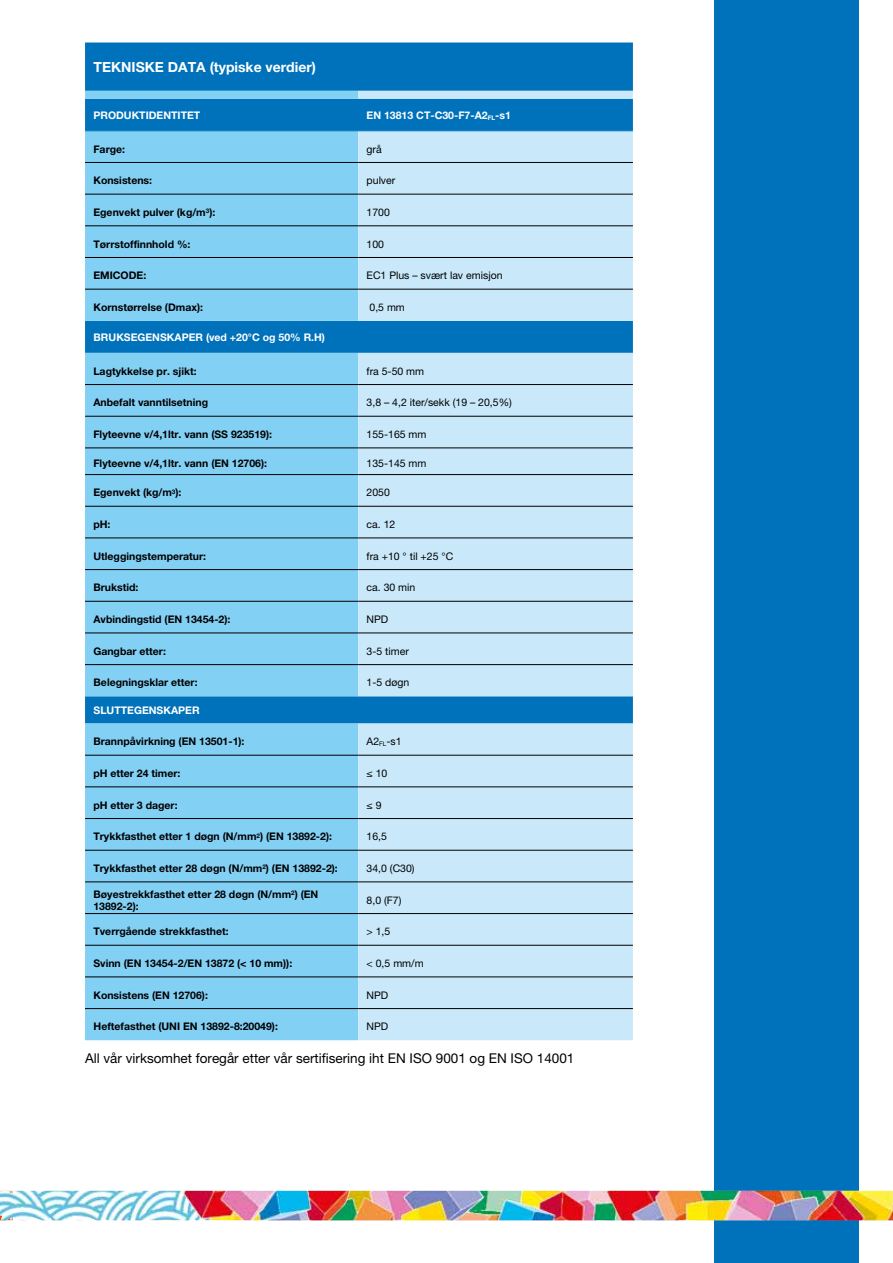
<style>
.page{position:relative;width:893px;height:1263px;background:#fff}
.page>*{position:absolute;margin:0;border:0;box-sizing:border-box;transform-origin:0 0}
.t1{font:700 13.95px "Helvetica Neue LTW1 G";color:#fff}
.t2{font:13.5px "Helvetica Neue LTW1 G";color:#000}
.t3{font:700 10.5px/12px "Helvetica Neue LTW1 G";color:#000}
.t4{font:10.5px "Helvetica Neue LTW1 G";color:#000}
.t5{font:700 10.5px "Helvetica Neue LTW1 G";color:#fff}
</style>
<div class="page">
<div style="left:714px;top:0;width:145px;height:1263px;background:#0072bb"></div>
<img style="left:0;top:1191px;width:893px;height:29px">
<div style="left:85px;top:43px;width:548px;height:48px;background:#0072bb"></div>
<svg style="left:85px;top:91px;width:273px;height:949px;background:#75c5ed"></svg>
<svg style="left:358px;top:91px;width:275px;height:949px;background:#b4dbf3"></svg>
<hr style="left:85px;top:194px;width:273px;height:1px;background:#000">
<hr style="left:358px;top:194px;width:275px;height:1px;background:#000">
<hr style="left:85px;top:162px;width:273px;height:1px;background:#000">
<hr style="left:85px;top:225px;width:273px;height:1px;background:#000">
<hr style="left:358px;top:162px;width:275px;height:1px;background:#000">
<hr style="left:358px;top:225px;width:275px;height:1px;background:#000">
<hr style="left:85px;top:786px;width:273px;height:1px;background:#000">
<hr style="left:85px;top:818px;width:273px;height:1px;background:#000">
<hr style="left:85px;top:850px;width:273px;height:1px;background:#000">
<hr style="left:85px;top:881px;width:273px;height:1px;background:#000">
<hr style="left:85px;top:913px;width:273px;height:1px;background:#000">
<hr style="left:85px;top:945px;width:273px;height:1px;background:#000">
<hr style="left:85px;top:976px;width:273px;height:1px;background:#000">
<hr style="left:358px;top:416px;width:275px;height:1px;background:#000">
<hr style="left:358px;top:447px;width:275px;height:1px;background:#000">
<hr style="left:358px;top:474px;width:275px;height:1px;background:#000">
<hr style="left:358px;top:506px;width:275px;height:1px;background:#000">
<hr style="left:358px;top:538px;width:275px;height:1px;background:#000">
<hr style="left:358px;top:569px;width:275px;height:1px;background:#000">
<hr style="left:358px;top:601px;width:275px;height:1px;background:#000">
<hr style="left:358px;top:633px;width:275px;height:1px;background:#000">
<hr style="left:358px;top:786px;width:275px;height:1px;background:#000">
<hr style="left:358px;top:818px;width:275px;height:1px;background:#000">
<hr style="left:358px;top:850px;width:275px;height:1px;background:#000">
<hr style="left:358px;top:881px;width:275px;height:1px;background:#000">
<hr style="left:358px;top:913px;width:275px;height:1px;background:#000">
<hr style="left:358px;top:945px;width:275px;height:1px;background:#000">
<hr style="left:358px;top:976px;width:275px;height:1px;background:#000">
<hr style="left:85px;top:601px;width:273px;height:1px;background:#000">
<hr style="left:85px;top:633px;width:273px;height:1px;background:#000">
<hr style="left:85px;top:416px;width:273px;height:1px;background:#000">
<hr style="left:85px;top:538px;width:273px;height:1px;background:#000">
<hr style="left:85px;top:569px;width:273px;height:1px;background:#000">
<hr style="left:85px;top:447px;width:273px;height:1px;background:#000">
<hr style="left:85px;top:474px;width:273px;height:1px;background:#000">
<hr style="left:85px;top:506px;width:273px;height:1px;background:#000">
<hr style="left:85px;top:130px;width:273px;height:1px;background:#0072bb">
<hr style="left:358px;top:130px;width:275px;height:1px;background:#0072bb">
<hr style="left:85px;top:289px;width:273px;height:1px;background:#000">
<hr style="left:358px;top:289px;width:275px;height:1px;background:#000">
<hr style="left:85px;top:257px;width:273px;height:1px;background:#000">
<hr style="left:358px;top:257px;width:275px;height:1px;background:#000">
<hr style="left:85px;top:384px;width:273px;height:1px;background:#000">
<hr style="left:358px;top:384px;width:275px;height:1px;background:#000">
<hr style="left:85px;top:664px;width:273px;height:1px;background:#000">
<hr style="left:358px;top:664px;width:275px;height:1px;background:#000">
<hr style="left:85px;top:755px;width:273px;height:1px;background:#000">
<hr style="left:85px;top:1008px;width:273px;height:1px;background:#000">
<hr style="left:358px;top:755px;width:275px;height:1px;background:#000">
<hr style="left:358px;top:1008px;width:275px;height:1px;background:#000">
<h1 class="t1" style="left:94px;top:58px;width:224px">TEKNISKE DATA (typiske verdier)</h1>
<p class="t5" style="left:93px;top:108px;width:108px">PRODUKTIDENTITET</p>
<p class="t5" style="left:367px;top:108px;width:146px">EN 13813 CT-C30-F7-A2<sub>FL</sub>-s1</p>
<p class="t3" style="left:93px;top:143px;width:33px">Farge:</p>
<p class="t4" style="left:367px;top:142px;width:17px">grå</p>
<p class="t3" style="left:93px;top:174px;width:60px">Konsistens:</p>
<p class="t4" style="left:367px;top:174px;width:30px">pulver</p>
<p class="t3" style="left:93px;top:206px;width:123px">Egenvekt pulver (kg/m<sup>3</sup>):</p>
<p class="t4" style="left:367px;top:206px;width:25px">1700</p>
<p class="t3" style="left:93px;top:238px;width:99px">Tørrstoffinnhold %:</p>
<p class="t4" style="left:367px;top:237px;width:19px">100</p>
<p class="t3" style="left:93px;top:269px;width:54px">EMICODE:</p>
<p class="t4" style="left:367px;top:269px;width:137px">EC1 Plus – svært lav emisjon</p>
<p class="t3" style="left:93px;top:301px;width:111px">Kornstørrelse (Dmax):</p>
<p class="t4" style="left:369px;top:301px;width:37px">0,5 mm</p>
<p class="t5" style="left:94px;top:330px;width:233px">BRUKSEGENSKAPER (ved +20°C og 50% R.H)</p>
<p class="t3" style="left:93px;top:365px;width:105px">Lagtykkelse pr. sjikt:</p>
<p class="t4" style="left:367px;top:364px;width:59px">fra 5-50 mm</p>
<p class="t3" style="left:93px;top:397px;width:116px">Anbefalt vanntilsetning</p>
<p class="t4" style="left:367px;top:396px;width:147px">3,8 – 4,2 iter/sekk (19 – 20,5%)</p>
<p class="t3" style="left:93px;top:428px;width:180px">Flyteevne v/4,1ltr. vann (SS 923519):</p>
<p class="t4" style="left:367px;top:428px;width:61px">155-165 mm</p>
<p class="t3" style="left:93px;top:457px;width:175px">Flyteevne v/4,1ltr. vann (EN 12706):</p>
<p class="t4" style="left:367px;top:457px;width:61px">135-145 mm</p>
<p class="t3" style="left:93px;top:487px;width:90px">Egenvekt (kg/m<sup>3</sup>):</p>
<p class="t4" style="left:367px;top:486px;width:25px">2050</p>
<p class="t3" style="left:93px;top:518px;width:19px">pH:</p>
<p class="t4" style="left:367px;top:518px;width:30px">ca. 12</p>
<p class="t3" style="left:93px;top:550px;width:114px">Utleggingstemperatur:</p>
<p class="t4" style="left:367px;top:549px;width:88px">fra +10 ° til +25 °C</p>
<p class="t3" style="left:93px;top:582px;width:47px">Brukstid:</p>
<p class="t4" style="left:367px;top:581px;width:50px">ca. 30 min</p>
<p class="t3" style="left:93px;top:613px;width:139px">Avbindingstid (EN 13454-2):</p>
<p class="t4" style="left:367px;top:613px;width:23px">NPD</p>
<p class="t3" style="left:93px;top:645px;width:74px">Gangbar etter:</p>
<p class="t4" style="left:367px;top:644px;width:44px">3-5 timer</p>
<p class="t3" style="left:94px;top:677px;width:106px">Belegningsklar etter:</p>
<p class="t4" style="left:367px;top:676px;width:44px">1-5 døgn</p>
<p class="t5" style="left:94px;top:703px;width:107px">SLUTTEGENSKAPER</p>
<p class="t3" style="left:93px;top:735px;width:153px">Brannpåvirkning (EN 13501-1):</p>
<p class="t4" style="left:367px;top:735px;width:36px">A2<sub>FL</sub>-s1</p>
<p class="t3" style="left:93px;top:767px;width:89px">pH etter 24 timer:</p>
<p class="t4" style="left:367px;top:767px;width:22px">≤ 10</p>
<p class="t3" style="left:93px;top:799px;width:86px">pH etter 3 dager:</p>
<p class="t4" style="left:367px;top:798px;width:17px">≤ 9</p>
<p class="t3" style="left:93px;top:830px;width:240px">Trykkfasthet etter 1 døgn (N/mm<sup>2</sup>) (EN 13892-2):</p>
<p class="t4" style="left:367px;top:830px;width:22px">16,5</p>
<p class="t3" style="left:93px;top:862px;width:246px">Trykkfasthet etter 28 døgn (N/mm<sup>2</sup>) (EN 13892-2):</p>
<p class="t4" style="left:367px;top:862px;width:50px">34,0 (C30)</p>
<p class="t3" style="left:93px;top:888px;width:226px">Bøyestrekkfasthet etter 28 døgn (N/mm<sup>2</sup>) (EN<br>13892-2):</p>
<p class="t4" style="left:367px;top:893px;width:36px">8,0 (F7)</p>
<p class="t3" style="left:93px;top:925px;width:137px">Tverrgående strekkfasthet:</p>
<p class="t4" style="left:367px;top:925px;width:25px">&gt; 1,5</p>
<p class="t3" style="left:93px;top:957px;width:200px">Svinn (EN 13454-2/EN 13872 (&lt; 10 mm)):</p>
<p class="t4" style="left:367px;top:957px;width:59px">&lt; 0,5 mm/m</p>
<p class="t3" style="left:93px;top:989px;width:116px">Konsistens (EN 12706):</p>
<p class="t4" style="left:367px;top:988px;width:23px">NPD</p>
<p class="t3" style="left:94px;top:1020px;width:186px">Heftefasthet (UNI EN 13892-8:20049):</p>
<p class="t4" style="left:367px;top:1020px;width:23px">NPD</p>
<p class="t2" style="left:85px;top:1050px;width:491px">All vår virksomhet foregår etter vår sertifisering iht EN ISO 9001 og EN ISO 14001</p>
</div>
